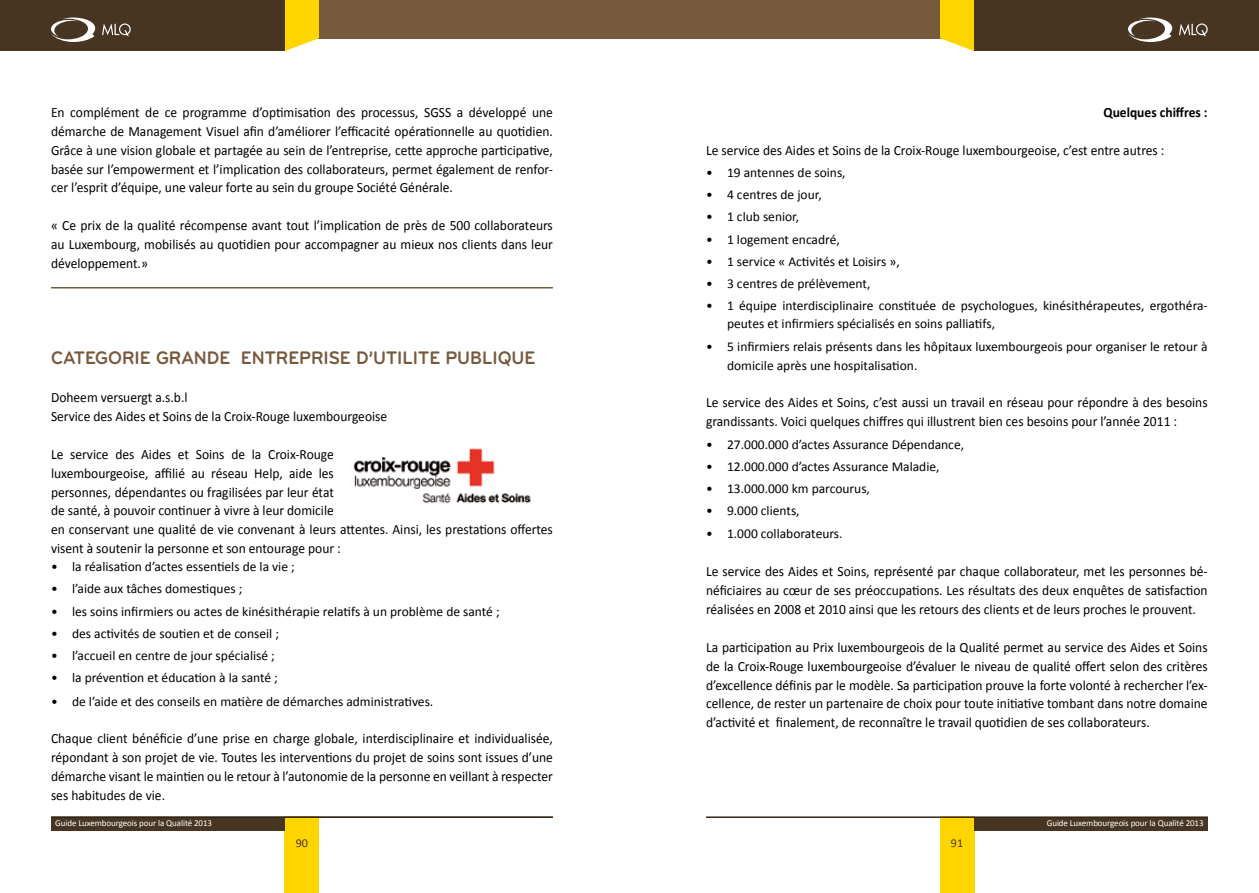
<style>
.page{position:relative;width:1259px;height:893px;background:#fff}
.page>*{position:absolute;margin:0;border:0;box-sizing:border-box;transform-origin:0 0}
.t1{font:700 18.9px "Bryant Pro";color:#77593d;scale:.95 1}
.t2{font:14.1px/18.9px "Calibri";color:#000;text-align:justify;scale:.95 1}
.t3{font:700 14.1px "Calibri";color:#000;scale:.95 1}
.t4{font:13.5px/18px "Calibri";color:#000}
.t5{font:12px "Calibri";color:#473521}
.t6{font:9px "Calibri";letter-spacing:-.01em;color:#fff}
</style>
<div class="page">
<div style="left:629px;top:0;width:330px;height:38px;background:#77593d"></div>
<div style="left:974px;top:0;width:285px;height:51px;background:#473521"></div>
<svg style="left:940px;top:0;width:34px;height:51px;background:#feda1f"></svg>
<div style="left:285px;top:816px;width:34px;height:77px;background:#ffd500"></div>
<div style="left:51px;top:817px;width:234px;height:13px;background:#473521"></div>
<hr style="left:51px;top:816px;width:502px;height:2px;background:#352614">
<div style="left:300px;top:0;width:329px;height:38px;background:#77593d"></div>
<div style="left:0;top:0;width:285px;height:51px;background:#473521"></div>
<svg style="left:285px;top:0;width:34px;height:51px;background:#feda1f"></svg>
<svg style="left:102px;top:23px;width:29px;height:13px"></svg>
<svg style="left:51px;top:17px;width:44px;height:25px"></svg>
<svg style="left:1179px;top:23px;width:28px;height:13px"></svg>
<svg style="left:1128px;top:17px;width:44px;height:25px"></svg>
<div style="left:940px;top:816px;width:34px;height:77px;background:#ffd500"></div>
<div style="left:974px;top:817px;width:234px;height:13px;background:#473521"></div>
<hr style="left:706px;top:816px;width:502px;height:2px;background:#352614">
<hr style="left:51px;top:287px;width:502px;height:1px;background:#77593d">
<img style="left:353px;top:448px;width:178px;height:56px">
<p class="t2" style="left:51px;top:102px;width:530px">En complément de ce programme d’optimisation des processus, SGSS a développé une démarche de Management Visuel afin d’améliorer l’efficacité opérationnelle au quotidien.<br>Grâce à une vision globale et partagée au sein de l’entreprise, cette approche participative, basée sur l’empowerment et l’implication des collaborateurs, permet également de renfor&shy;cer l’esprit d’équipe, une valeur forte au sein du groupe Société Générale.</p>
<p class="t2" style="left:51px;top:215px;width:530px">« Ce prix de la qualité récompense avant tout l’implication de près de 500 collaborateurs au Luxembourg, mobilisés au quotidien pour accompagner au mieux nos clients dans leur développement.»</p>
<h1 class="t1" style="left:51px;top:346px;width:428px">CATEGORIE GRANDE ENTREPRISE D’UTILITE PUBL</h1>
<h1 class="t1" style="left:492px;top:346px;width:47px">IQUE</h1>
<p class="t2" style="left:51px;top:387px;width:355px">Doheem versuergt a.s.b.l<br>Service des Aides et Soins de la Croix-Rouge luxembourgeoise</p>
<p class="t2" style="left:51px;top:444px;width:530px;text-align:left">Le service des Aides et Soins de la Croix-Rouge<br>luxembourgeoise, affilié au réseau Help, aide les<br>personnes, dépendantes ou fragilisées par leur état<br>de santé, à pouvoir continuer à vivre à leur domicile<br>en conservant une qualité de vie convenant à leurs attentes. Ainsi, les prestations offertes visent à soutenir la personne et son entourage pour :</p>
<p class="t4" style="left:51px;top:557px;width:245px">• la réalisation d’actes essentiels de la vie ;</p>
<p class="t4" style="left:51px;top:579px;width:193px">• l’aide aux tâches domestiques ;</p>
<p class="t4" style="left:51px;top:602px;width:450px">• les soins infirmiers ou actes de kinésithérapie relatifs à un problème de santé ;</p>
<p class="t4" style="left:51px;top:624px;width:229px">• des activités de soutien et de conseil ;</p>
<p class="t4" style="left:51px;top:646px;width:225px">• l’accueil en centre de jour spécialisé ;</p>
<p class="t4" style="left:51px;top:668px;width:228px">• la prévention et éducation à la santé ;</p>
<p class="t4" style="left:51px;top:691px;width:384px">• de l’aide et des conseils en matière de démarches administratives.</p>
<p class="t2" style="left:51px;top:729px;width:530px">Chaque client bénéficie d’une prise en charge globale, interdisciplinaire et individualisée, répondant à son projet de vie. Toutes les interventions du projet de soins sont issues d’une démarche visant le maintien ou le retour à l’autonomie de la personne en veillant à respecter ses habitudes de vie.</p>
<p class="t6" style="left:55px;top:818px;width:158px">Guide Luxembourgeois pour la Qualité 2013</p>
<p class="t5" style="left:296px;top:836px;width:14px">90</p>
<p class="t3" style="left:1103px;top:104px;width:111px">Quelques chiffres :</p>
<p class="t2" style="left:706px;top:140px;width:484px">Le service des Aides et Soins de la Croix-Rouge luxembourgeoise, c’est entre autres :</p>
<p class="t4" style="left:706px;top:163px;width:141px">• 19 antennes de soins,</p>
<p class="t4" style="left:706px;top:185px;width:117px">• 4 centres de jour,</p>
<p class="t4" style="left:706px;top:207px;width:95px">• 1 club senior,</p>
<p class="t4" style="left:706px;top:230px;width:135px">• 1 logement encadré,</p>
<p class="t4" style="left:706px;top:252px;width:195px">• 1 service « Activités et Loisirs »,</p>
<p class="t4" style="left:706px;top:274px;width:166px">• 3 centres de prélèvement,</p>
<p class="t4" style="left:727px;top:296px;width:482px;text-indent:-21px">• 1 équipe interdisciplinaire constituée de psychologues, kinésithérapeutes, ergothéra&shy;peutes et infirmiers spécialisés en soins palliatifs,</p>
<p class="t4" style="left:727px;top:336px;width:482px;line-height:18.9px;text-indent:-21px">• 5 infirmiers relais présents dans les hôpitaux luxembourgeois pour organiser le retour à domicile après une hospitalisation.</p>
<p class="t2" style="left:706px;top:393px;width:529px">Le service des Aides et Soins, c’est aussi un travail en réseau pour répondre à des besoins grandissants. Voici quelques chiffres qui illustrent bien ces besoins pour l’année 2011 :</p>
<p class="t4" style="left:706px;top:434px;width:259px">• 27.000.000 d’actes Assurance Dépendance,</p>
<p class="t4" style="left:706px;top:457px;width:235px">• 12.000.000 d’actes Assurance Maladie,</p>
<p class="t4" style="left:706px;top:479px;width:165px">• 13.000.000 km parcourus,</p>
<p class="t4" style="left:706px;top:501px;width:95px">• 9.000 clients,</p>
<p class="t4" style="left:706px;top:524px;width:138px">• 1.000 collaborateurs.</p>
<p class="t2" style="left:706px;top:561px;width:529px">Le service des Aides et Soins, représenté par chaque collaborateur, met les personnes bé&shy;néficiaires au cœur de ses préoccupations. Les résultats des deux enquêtes de satisfaction réalisées en 2008 et 2010 ainsi que les retours des clients et de leurs proches le prouvent.</p>
<p class="t2" style="left:706px;top:637px;width:529px">La participation au Prix luxembourgeois de la Qualité permet au service des Aides et Soins de la Croix-Rouge luxembourgeoise d’évaluer le niveau de qualité offert selon des critères d’excellence définis par le modèle. Sa participation prouve la forte volonté à rechercher l’ex&shy;cellence, de rester un partenaire de choix pour toute initiative tombant dans notre domaine d’activité et finalement, de reconnaître le travail quotidien de ses collaborateurs.</p>
<p class="t5" style="left:951px;top:836px;width:14px">91</p>
<p class="t6" style="left:1046px;top:818px;width:158px">Guide Luxembourgeois pour la Qualité 2013</p>
</div>
